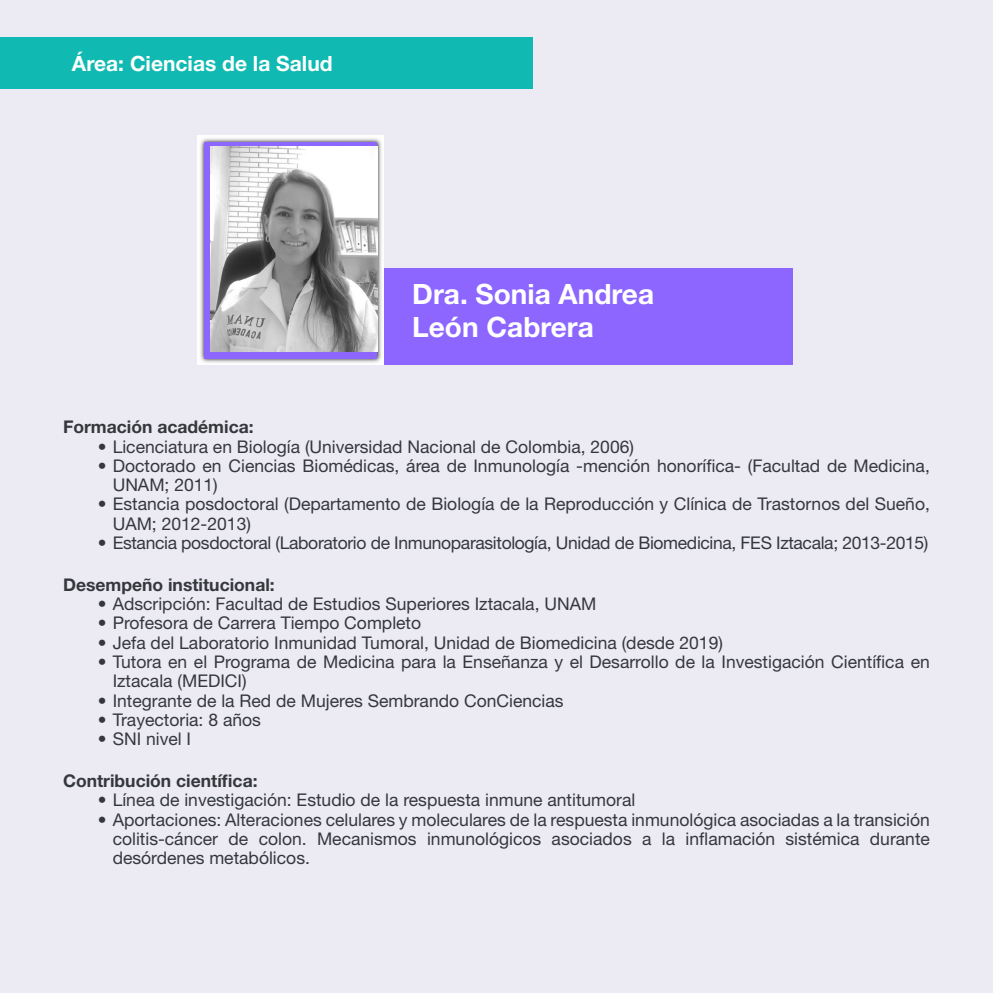
<style>
.page{position:relative;width:993px;height:993px;background:#fff}
.page>*{position:absolute;margin:0;border:0;box-sizing:border-box;transform-origin:0 0}
.BLANCO3{font:700 28px "Helvetica Neue LT Std";color:#fff}
.t1{font:700 21px "Helvetica Neue LT Std";color:#fff}
.t2{font:17.5px/19.2px "Helvetica Neue LT Std";color:#35383b}
.t3{font:17.5px "Helvetica Neue LT Std";letter-spacing:-.02em;color:#35383b}
.tit3{font:700 17.5px "Helvetica Neue LT Std";color:#35383b}
</style>
<div class="page">
<div style="left:0;top:0;width:992px;height:992px;background:#ecebf4"></div>
<div style="left:0;top:37px;width:532px;height:51px;background:#10bab2"></div>
<div style="left:383px;top:268px;width:410px;height:97px;background:#8c66ff"></div>
<img style="left:198px;top:135px;width:185px;height:230px">
<div style="left:204px;top:142px;width:172px;height:216px;background:#8c66ff"></div>
<img style="left:210px;top:147px;width:167px;height:204px">
<p class="t1" style="left:72px;top:50px;width:262px">Área: Ciencias de la Salud</p>
<p class="BLANCO3" style="left:412px;top:276px;width:243px">Dra. Sonia Andrea</p>
<p class="BLANCO3" style="left:412px;top:310px;width:183px">León Cabrera</p>
<p class="BLANCO3" style="left:432px;top:276px;width:251px">Dra. Rosy Gabriela</p>
<p class="BLANCO3" style="left:432px;top:310px;width:227px">Cruz Monterrosa</p>
<p class="tit3" style="left:63px;top:416px;width:192px">Formación académica:</p>
<p class="t2" style="left:98px;top:436px;width:537px">• Licenciatura en Biología (Universidad Nacional de Colombia, 2006)</p>
<p class="t2" style="left:113px;top:455px;width:818px;text-indent:-15px">• Doctorado en Ciencias Biomédicas, área de Inmunología -mención honorífica- (Facultad de Medicina,<br>UNAM; 2011)</p>
<p class="t2" style="left:113px;top:494px;width:818px;text-indent:-15px">• Estancia posdoctoral (Departamento de Biología de la Reproducción y Clínica de Trastornos del Sueño,<br>UAM; 2012-2013)</p>
<p class="t3" style="left:98px;top:532px;width:831px">• Estancia posdoctoral (Laboratorio de Inmunoparasitología, Unidad de Biomedicina, FES Iztacala; 2013-2015)</p>
<p class="tit3" style="left:63px;top:573px;width:213px">Desempeño institucional:</p>
<p class="t2" style="left:98px;top:594px;width:500px">• Adscripción: Facultad de Estudios Superiores Iztacala, UNAM</p>
<p class="t2" style="left:98px;top:613px;width:325px">• Profesora de Carrera Tiempo Completo</p>
<p class="t2" style="left:98px;top:632px;width:626px">• Jefa del Laboratorio Inmunidad Tumoral, Unidad de Biomedicina (desde 2019)</p>
<p class="t2" style="left:113px;top:651px;width:818px;text-indent:-15px">• Tutora en el Programa de Medicina para la Enseñanza y el Desarrollo de la Investigación Científica en<br>Iztacala (MEDICI)</p>
<p class="t2" style="left:98px;top:690px;width:467px">• Integrante de la Red de Mujeres Sembrando ConCiencias</p>
<p class="t2" style="left:98px;top:709px;width:165px">• Trayectoria: 8 años</p>
<p class="t2" style="left:98px;top:728px;width:95px">• SNI nivel I</p>
<p class="tit3" style="left:63px;top:769px;width:196px">Contribución científica:</p>
<p class="t2" style="left:98px;top:790px;width:539px">• Línea de investigación: Estudio de la respuesta inmune antitumoral</p>
<p class="t2" style="left:113px;top:809px;width:818px;text-align:justify;text-indent:-15px">• Aportaciones: Alteraciones celulares y moleculares de la respuesta inmunológica asociadas a la transición colitis-cáncer de colon. Mecanismos inmunológicos asociados a la inflamación sistémica durante desórdenes metabólicos.</p>
</div>
